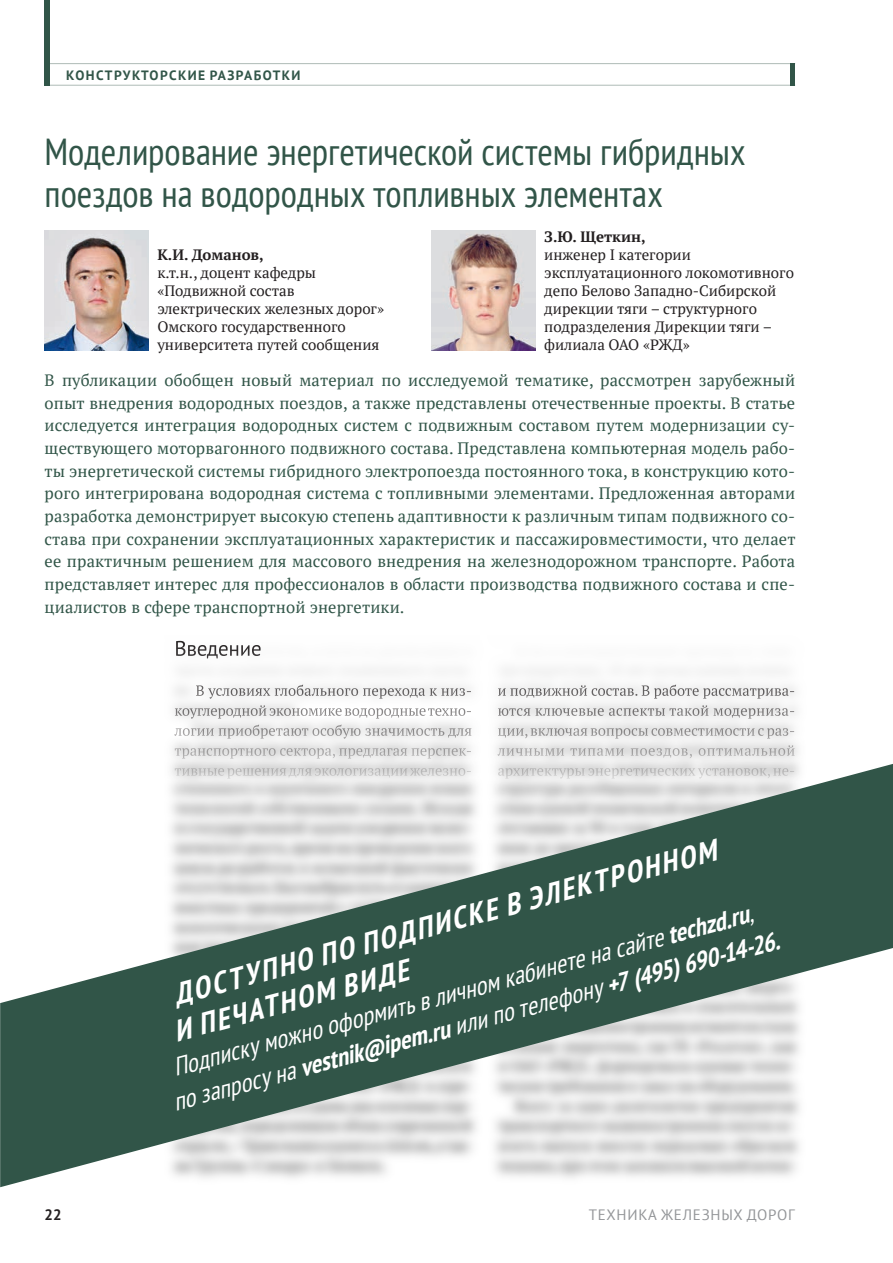
<style>
.page{position:relative;width:893px;height:1263px;background:#fff}
.page>*{position:absolute;margin:0;border:0;box-sizing:border-box;transform-origin:0 0}
._01_заголовок{font:condensed 37.5px/42px "PT Sans";color:#315548}
._01_заголовок-2{font:italic 700 condensed 30px/36px "PT Sans";color:#fff}
._01_заголовок-3{font:italic condensed 25.5px/33px "PT Sans";color:#fff;text-align:center}
.article_lead{font:16.5px/22.6px "PT Serif";letter-spacing:.01em;color:#315548;text-align:justify}
.author_names{font:15px/18px "PT Serif";color:#231f20}
.t1{font:15px "PT Sans";letter-spacing:.05em;color:#939598}
.t2{font:700 15px "PT Sans";color:#231f20}
.t3{font:700 13.5px "PT Sans";letter-spacing:.105em;color:#315548}
.s1{font-weight:700}
</style>
<div class="page">
<img style="left:45px;top:230px;width:104px;height:120px">
<img style="left:432px;top:230px;width:104px;height:120px">
<hr style="left:50px;top:85px;width:745px;height:1px;background:#aebbb6">
<hr style="left:50px;top:63px;width:745px;height:1px;background:#aebbb6">
<div style="left:45px;top:0;width:5px;height:86px;background:#315548"></div>
<div style="left:790px;top:63px;width:5px;height:23px;background:#315548"></div>
<img style="left:0;top:640px;width:798px;height:548px">
<svg style="left:0;top:764px;width:893px;height:423px"></svg>
<p class="t3" style="left:66px;top:66px;width:236px">КОНСТРУКТОРСКИЕ РАЗРАБОТКИ</p>
<p class="_01_заголовок" style="left:45px;top:130px;width:702px">Моделирование энергетической системы гибридных поездов на водородных топливных элементах</p>
<p class="author_names" style="left:157px;top:246px;width:228px"><span class="s1">К.И. Доманов,<br></span>к.т.н., доцент кафедры «Подвижной состав электрических железных дорог»<br>Омского государственного университета путей сообщения</p>
<p class="author_names" style="left:544px;top:228px;width:251px"><span class="s1">З.Ю. Щеткин,<br></span>инженер I категории эксплуатационного локомотивного депо Белово Западно-Сибирской дирекции тяги – структурного подразделения Дирекции тяги – филиала ОАО «РЖД»</p>
<p class="article_lead" style="left:45px;top:369px;width:752px">В публикации обобщен новый материал по исследуемой тематике, рассмотрен зарубежный опыт внедрения водородных поездов, а также представлены отечественные проекты. В статье исследуется интеграция водородных систем с подвижным составом путем модернизации су&shy;ществующего моторвагонного подвижного состава. Представлена компьютерная модель рабо&shy;ты энергетической системы гибридного электропоезда постоянного тока, в конструкцию кото&shy;рого интегрирована водородная система с топливными элементами. Предложенная авторами разработка демонстрирует высокую степень адаптивности к различным типам подвижного со&shy;става при сохранении эксплуатационных характеристик и пассажировместимости, что делает ее практичным решением для массового внедрения на железнодорожном транспорте. Работа представляет интерес для профессионалов в области производства подвижного состава и спе&shy;циалистов в сфере транспортной энергетики.</p>
<p class="_01_заголовок-2" style="left:160px;top:979px;width:572px;text-indent:10px;rotate:-15deg">ДОСТУПНО ПО ПОДПИСКЕ В ЭЛЕКТРОННОМ<br>И ПЕЧАТНОМ ВИДЕ</p>
<p class="_01_заголовок-3" style="left:160px;top:1053px;width:628px;rotate:-15deg">Подписку можно оформить в личном кабинете на сайте <span class="s1">techzd.ru</span>, по запросу на <span class="s1">vestnik@ipem.ru</span> или по телефону <span class="s1">+7 (495) 690-14-26.</span></p>
<p class="t2" style="left:45px;top:1205px;width:19px">22</p>
<p class="t1" style="left:589px;top:1205px;width:208px">ТЕХНИКА ЖЕЛЕЗНЫХ ДОРОГ</p>
</div>
